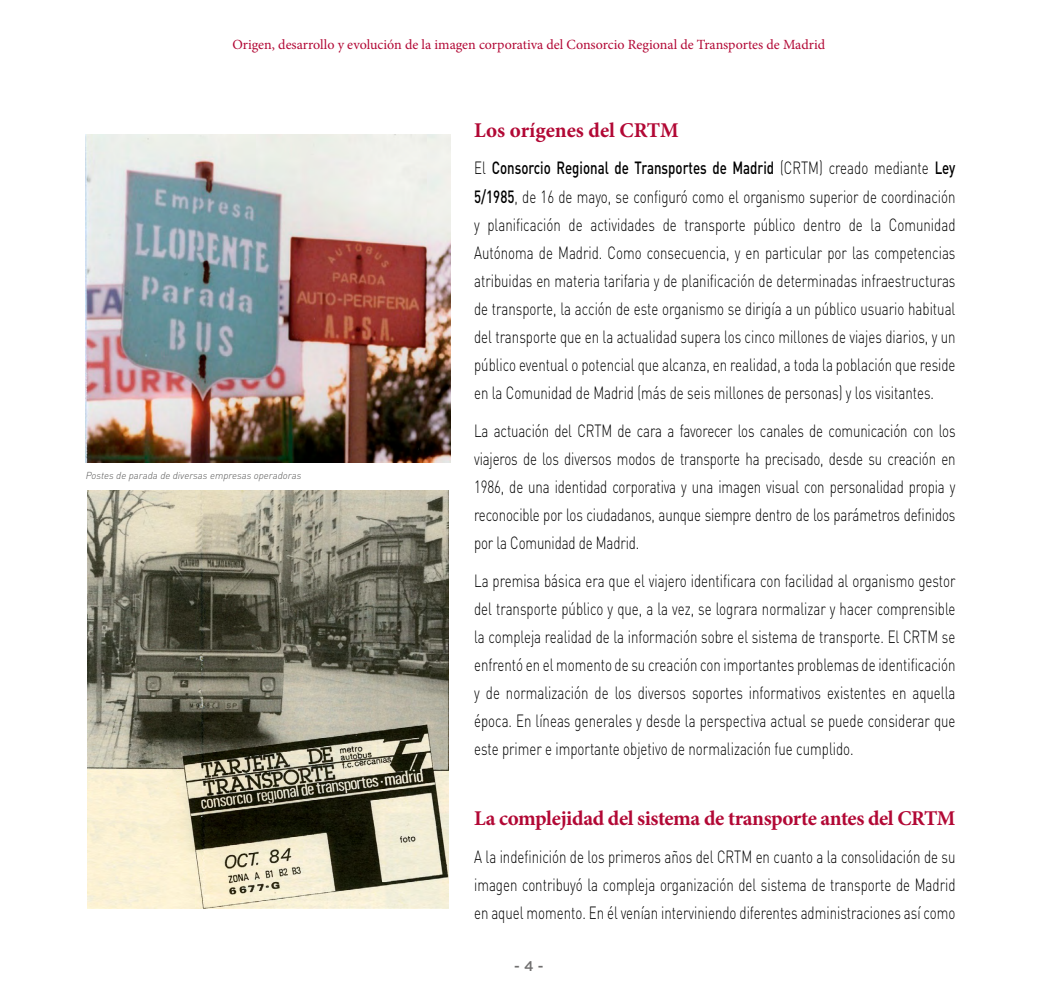
<style>
.page{position:relative;width:1042px;height:993px;background:#fff}
.page>*{position:absolute;margin:0;border:0;box-sizing:border-box;transform-origin:0 0}
.Tits1{font:700 21px "Minion Pro";letter-spacing:-.02em;color:#b20835}
.Tits1-2{font:700 21px "Minion Pro";color:#b20835}
.Texto_corrido{font:300 17.5px/28px "DINOT";color:#000;text-align:justify;scale:.76 1}
.t1{font:14px "Minion Pro";color:#b20835}
.t2{font:500 14px "Gotham";color:#706f6f}
.Pies_de_foto{font:italic 300 9.97px "DINOT";color:#575756}
.s1{font-weight:500}
</style>
<div class="page">
<img style="left:86px;top:134px;width:365px;height:328px">
<img style="left:87px;top:490px;width:361px;height:418px">
<p class="t1" style="left:232px;top:35px;width:594px">Origen, desarrollo y evolución de la imagen corporativa del Consorcio Regional de Transportes de Madrid</p>
<p class="Pies_de_foto" style="left:86px;top:468px;width:217px">Postes de parada de diversas empresas operadoras</p>
<p class="Tits1-2" style="left:474px;top:115px;width:206px">Los orígenes del CRTM</p>
<p class="Texto_corrido" style="left:474px;top:153px;width:635px">El <span class="s1">Consorcio Regional de Transportes de Madrid</span> (CRTM) creado mediante <span class="s1">Ley 5/1985</span>, de 16 de mayo, se configuró como el organismo superior de coordinación y planificación de actividades de transporte público dentro de la Comunidad Autónoma de Madrid. Como consecuencia, y en particular por las competencias atribuidas en materia tarifaria y de planificación de determinadas infraestructuras de transporte, la acción de este organismo se dirigía a un público usuario habitual del transporte que en la actualidad supera los cinco millones de viajes diarios, y un público eventual o potencial que alcanza, en realidad, a toda la población que reside en la Comunidad de Madrid (más de seis millones de personas) y los visitantes.</p>
<p class="Texto_corrido" style="left:474px;top:415px;width:635px">La actuación del CRTM de cara a favorecer los canales de comunicación con los viajeros de los diversos modos de transporte ha precisado, desde su creación en 1986, de una identidad corporativa y una imagen visual con personalidad propia y reconocible por los ciudadanos, aunque siempre dentro de los parámetros definidos por la Comunidad de Madrid.</p>
<p class="Texto_corrido" style="left:474px;top:565px;width:635px">La premisa básica era que el viajero identificara con facilidad al organismo gestor del transporte público y que, a la vez, se lograra normalizar y hacer comprensible la compleja realidad de la información sobre el sistema de transporte. El CRTM se enfrentó en el momento de su creación con importantes problemas de identificación y de normalización de los diversos soportes informativos existentes en aquella época. En líneas generales y desde la perspectiva actual se puede considerar que este primer e importante objetivo de normalización fue cumplido.</p>
<p class="Tits1" style="left:474px;top:803px;width:483px">La complejidad del sistema de transporte antes del CRTM</p>
<p class="Texto_corrido" style="left:474px;top:841px;width:635px">A la indefinición de los primeros años del CRTM en cuanto a la consolidación de su imagen contribuyó la compleja organización del sistema de transporte de Madrid en aquel momento. En él venían interviniendo diferentes administraciones así como</p>
<p class="t2" style="left:514px;top:958px;width:31px">- 4 -</p>
</div>
